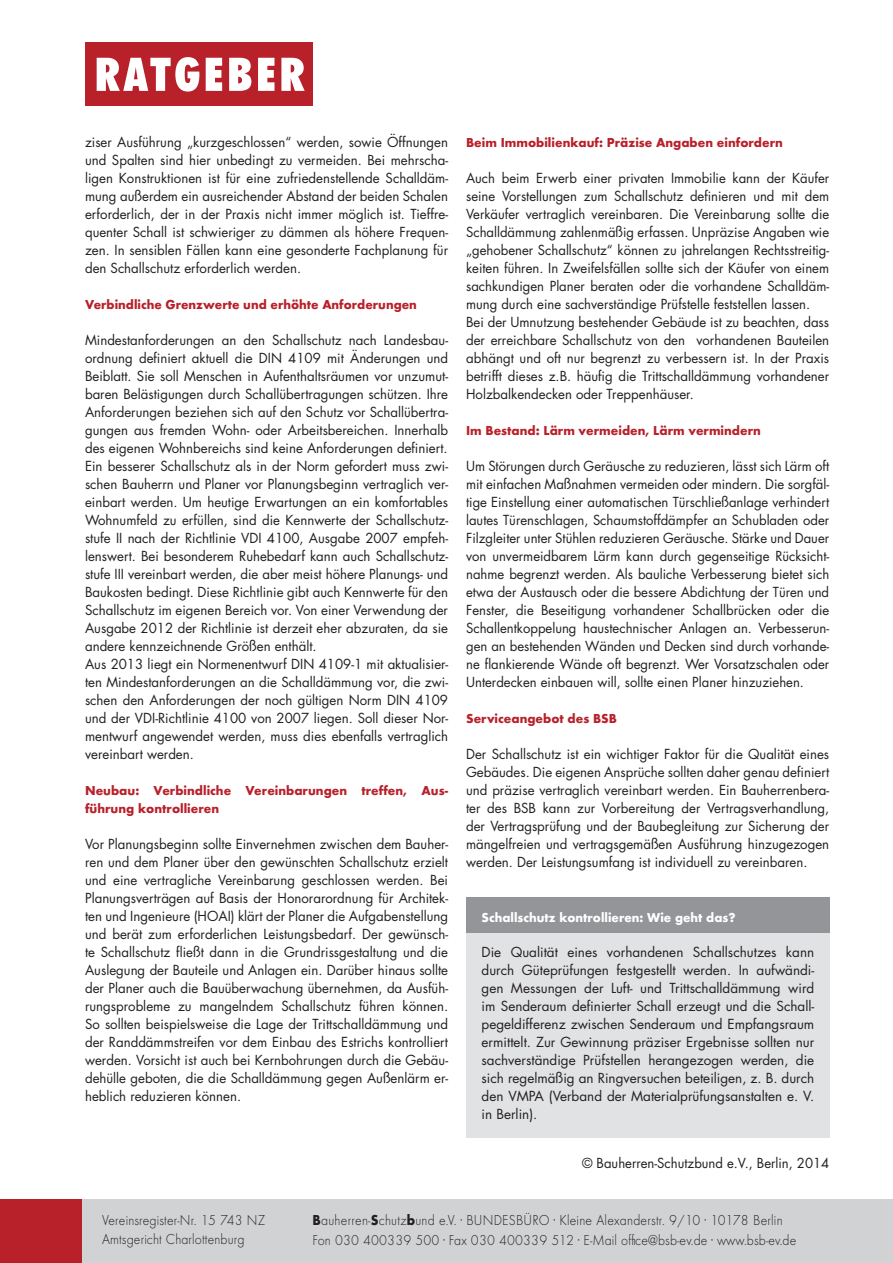
<style>
.page{position:relative;width:893px;height:1263px;background:#fff}
.page>*{position:absolute;margin:0;border:0;box-sizing:border-box;transform-origin:0 0}
.t1{font:15px/19.5px "Futura Lgt";letter-spacing:.01em;color:#231f20;scale:.91 1}
.t2{font:13.5px/18px "Futura";color:#231f20;text-align:justify}
.t3{font:13.5px/18px "Futura Bld";color:#b8202a}
.t4{font:13.5px "Futura Bld";color:#fff}
.s1{font-family:"Futura Bld"}
</style>
<div class="page">
<div style="left:0;top:1199px;width:893px;height:64px;background:#d1d2d4"></div>
<div style="left:0;top:1199px;width:82px;height:64px;background:#b8202a"></div>
<div style="left:85px;top:43px;width:228px;height:63px;background:#b8202a"></div>
<svg style="left:97px;top:57px;width:208px;height:35px"></svg>
<div style="left:466px;top:897px;width:363px;height:240px;background:#e1e2e4"></div>
<div style="left:466px;top:897px;width:363px;height:36px;background:#939598"></div>
<p class="t2" style="left:85px;top:132px;width:365px">ziser Ausführung „kurzgeschlossen“ werden, sowie Öffnungen und Spalten sind hier unbedingt zu vermeiden. Bei mehrscha&shy;ligen Konstruktionen ist für eine zufriedenstellende Schalldäm&shy;mung außerdem ein ausreichender Abstand der beiden Schalen erforderlich, der in der Praxis nicht immer möglich ist. Tieffre&shy;quenter Schall ist schwieriger zu dämmen als höhere Frequen&shy;zen. In sensiblen Fällen kann eine gesonderte Fachplanung für den Schallschutz erforderlich werden.</p>
<p class="t3" style="left:85px;top:296px;width:333px">Verbindliche Grenzwerte und erhöhte Anforderungen</p>
<p class="t2" style="left:85px;top:330px;width:365px">Mindestanforderungen an den Schallschutz nach Landesbau&shy;ordnung definiert aktuell die DIN 4109 mit Änderungen und Beiblatt. Sie soll Menschen in Aufenthaltsräumen vor unzumut&shy;baren Belästigungen durch Schallübertragungen schützen. Ihre Anforderungen beziehen sich auf den Schutz vor Schallübertra&shy;gungen aus fremden Wohn- oder Arbeitsbereichen. Innerhalb des eigenen Wohnbereichs sind keine Anforderungen definiert.</p>
<p class="t2" style="left:85px;top:456px;width:365px">Ein besserer Schallschutz als in der Norm gefordert muss zwi&shy;schen Bauherrn und Planer vor Planungsbeginn vertraglich ver&shy;einbart werden. Um heutige Erwartungen an ein komfortables Wohnumfeld zu erfüllen, sind die Kennwerte der Schallschutz&shy;stufe II nach der Richtlinie VDI 4100, Ausgabe 2007 empfeh&shy;lenswert. Bei besonderem Ruhebedarf kann auch Schallschutz&shy;stufe III vereinbart werden, die aber meist höhere Planungs- und Baukosten bedingt. Diese Richtlinie gibt auch Kennwerte für den Schallschutz im eigenen Bereich vor. Von einer Verwendung der Ausgabe 2012 der Richtlinie ist derzeit eher abzuraten, da sie andere kennzeichnende Größen enthält.</p>
<p class="t2" style="left:85px;top:654px;width:365px">Aus 2013 liegt ein Normenentwurf DIN 4109-1 mit aktualisier&shy;ten Mindestanforderungen an die Schalldämmung vor, die zwi&shy;schen den Anforderungen der noch gültigen Norm DIN 4109 und der VDI-Richtlinie 4100 von 2007 liegen. Soll dieser Nor&shy;mentwurf angewendet werden, muss dies ebenfalls vertraglich vereinbart werden.</p>
<p class="t3" style="left:85px;top:782px;width:365px">Neubau: Verbindliche Vereinbarungen treffen, Aus&shy;führung kontrollieren</p>
<p class="t2" style="left:85px;top:834px;width:365px">Vor Planungsbeginn sollte Einvernehmen zwischen dem Bauher&shy;ren und dem Planer über den gewünschten Schallschutz erzielt und eine vertragliche Vereinbarung geschlossen werden. Bei Planungsverträgen auf Basis der Honorarordnung für Architek&shy;ten und Ingenieure (HOAI) klärt der Planer die Aufgabenstellung und berät zum erforderlichen Leistungsbedarf. Der gewünsch&shy;te Schallschutz fließt dann in die Grundrissgestaltung und die Auslegung der Bauteile und Anlagen ein. Darüber hinaus sollte der Planer auch die Bauüberwachung übernehmen, da Ausfüh&shy;rungsprobleme zu mangelndem Schallschutz führen können.<br>So sollten beispielsweise die Lage der Trittschalldämmung und der Randdämmstreifen vor dem Einbau des Estrichs kontrolliert werden. Vorsicht ist auch bei Kernbohrungen durch die Gebäu&shy;dehülle geboten, die die Schalldämmung gegen Außenlärm er&shy;heblich reduzieren können.</p>
<p class="t3" style="left:466px;top:135px;width:318px">Beim Immobilienkauf: Präzise Angaben einfordern</p>
<p class="t2" style="left:466px;top:169px;width:365px">Auch beim Erwerb einer privaten Immobilie kann der Käufer seine Vorstellungen zum Schallschutz definieren und mit dem Verkäufer vertraglich vereinbaren. Die Vereinbarung sollte die Schalldämmung zahlenmäßig erfassen. Unpräzise Angaben wie „gehobener Schallschutz“ können zu jahrelangen Rechtsstreitig&shy;keiten führen. In Zweifelsfällen sollte sich der Käufer von einem sachkundigen Planer beraten oder die vorhandene Schalldäm&shy;mung durch eine sachverständige Prüfstelle feststellen lassen.</p>
<p class="t2" style="left:466px;top:313px;width:365px">Bei der Umnutzung bestehender Gebäude ist zu beachten, dass der erreichbare Schallschutz von den vorhandenen Bauteilen abhängt und oft nur begrenzt zu verbessern ist. In der Praxis betrifft dieses z.B. häufig die Trittschalldämmung vorhandener Holzbalkendecken oder Treppenhäuser.</p>
<p class="t3" style="left:466px;top:423px;width:296px">Im Bestand: Lärm vermeiden, Lärm vermindern</p>
<p class="t2" style="left:466px;top:457px;width:365px">Um Störungen durch Geräusche zu reduzieren, lässt sich Lärm oft mit einfachen Maßnahmen vermeiden oder mindern. Die sorgfäl&shy;tige Einstellung einer automatischen Türschließanlage verhindert lautes Türenschlagen, Schaumstoffdämpfer an Schubladen oder Filzgleiter unter Stühlen reduzieren Geräusche. Stärke und Dauer von unvermeidbarem Lärm kann durch gegenseitige Rücksicht&shy;nahme begrenzt werden. Als bauliche Verbesserung bietet sich etwa der Austausch oder die bessere Abdichtung der Türen und Fenster, die Beseitigung vorhandener Schallbrücken oder die Schallentkoppelung haustechnischer Anlagen an. Verbesserun&shy;gen an bestehenden Wänden und Decken sind durch vorhande&shy;ne flankierende Wände oft begrenzt. Wer Vorsatzschalen oder Unterdecken einbauen will, sollte einen Planer hinzuziehen.</p>
<p class="t3" style="left:466px;top:711px;width:152px">Serviceangebot des BSB</p>
<p class="t2" style="left:466px;top:745px;width:365px">Der Schallschutz ist ein wichtiger Faktor für die Qualität eines Gebäudes. Die eigenen Ansprüche sollten daher genau definiert und präzise vertraglich vereinbart werden. Ein Bauherrenbera&shy;ter des BSB kann zur Vorbereitung der Vertragsverhandlung, der Vertragsprüfung und der Baubegleitung zur Sicherung der mängelfreien und vertragsgemäßen Ausführung hinzugezogen werden. Der Leistungsumfang ist individuell zu vereinbaren.</p>
<p class="t4" style="left:482px;top:908px;width:255px">Schallschutz kontrollieren: Wie geht das?</p>
<p class="t2" style="left:482px;top:943px;width:334px">Die Qualität eines vorhandenen Schallschutzes kann durch Güteprüfungen festgestellt werden. In aufwändi&shy;gen Messungen der Luft- und Trittschalldämmung wird im Senderaum definierter Schall erzeugt und die Schall&shy;pegeldifferenz zwischen Senderaum und Empfangsraum ermittelt. Zur Gewinnung präziser Ergebnisse sollten nur sachverständige Prüfstellen herangezogen werden, die sich regelmäßig an Ringversuchen beteiligen, z. B. durch den VMPA (Verband der Materialprüfungsanstalten e. V. in Berlin).</p>
<p class="t2" style="left:582px;top:1154px;width:249px">© Bauherren-Schutzbund e.V., Berlin, 2014</p>
<p class="t1" style="left:102px;top:1211px;width:181px">Vereinsregister-Nr. 15 743 NZ<br>Amtsgericht Charlottenburg</p>
<p class="t1" style="left:313px;top:1212px;width:533px"><span class="s1">B</span>auherren-<span class="s1">S</span>chutz<span class="s1">b</span>und e.V. · BUNDESBÜRO · Kleine Alexanderstr. 9/10 · 10178 Berlin<br>Fon 030 400339 500 · Fax 030 400339 512 · E-Mail office@bsb-ev.de · www.bsb-ev.de</p>
</div>
